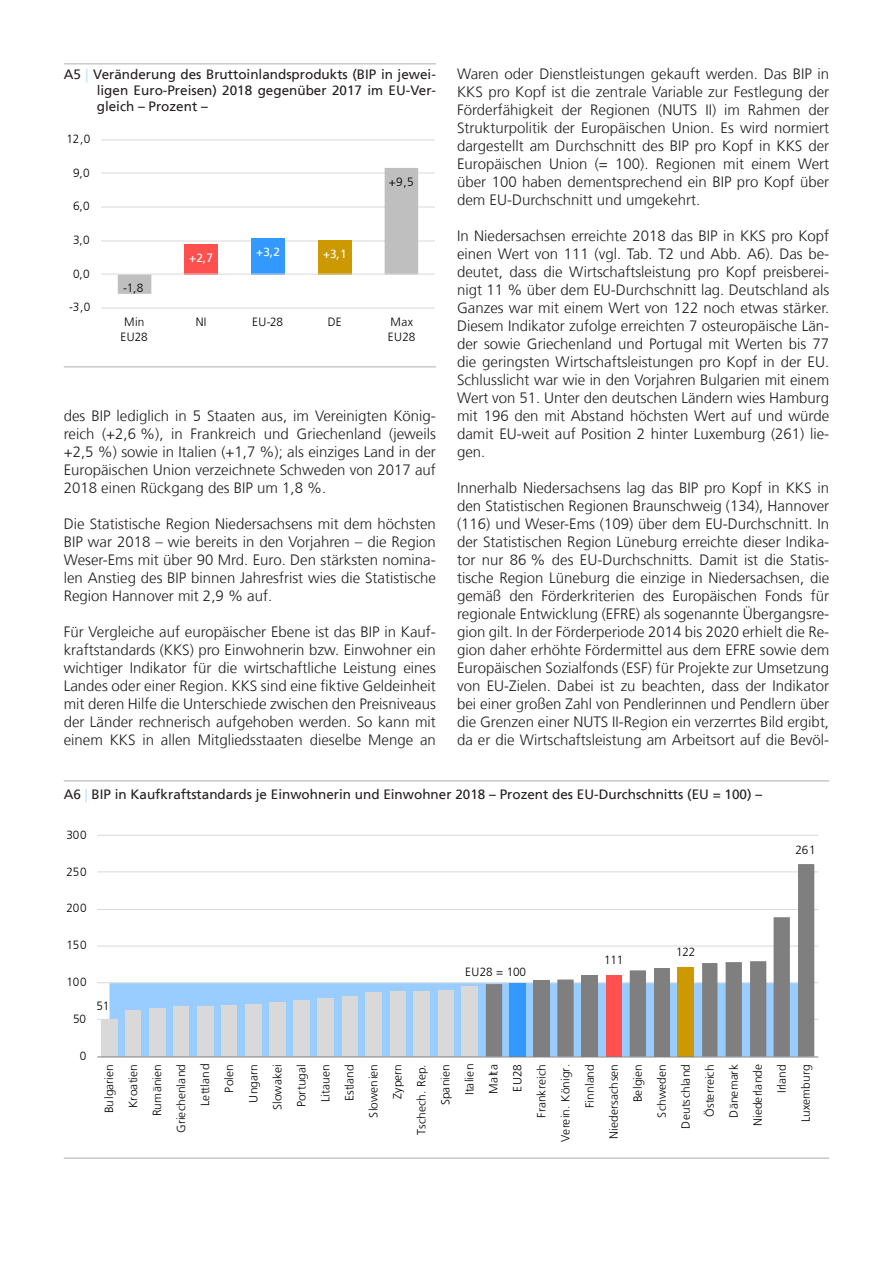
<style>
.page{position:relative;width:893px;height:1263px;background:#fff}
.page>*{position:absolute;margin:0;border:0;box-sizing:border-box;transform-origin:0 0}
.Grundtext_10{font:300 15px/18px "NDS Frutiger";color:#231f20;text-align:justify}
.t1{font:13.8px "NDS Frutiger";letter-spacing:-.01em;color:#000}
.Bildlegenden_9{font:13.5px/16.2px "NDS Frutiger";color:#231f20;text-align:justify}
.t2{font:300 12px/14.5px "NDS Frutiger";letter-spacing:.025em;color:#000;text-align:center}
.t3{font:12px "NDS Frutiger";color:#fff}
.t4{font:300 11.85px "NDS Frutiger";letter-spacing:-.02em;color:#000}
.t5{font:300 11.7px/24px "NDS Frutiger";letter-spacing:.01em;color:#000}
.t6{font:300 11.7px/24px "NDS Frutiger";letter-spacing:.035em;color:#000}
.s1{color:#bae2f9}
</style>
<div class="page">
<hr style="left:101px;top:308px;width:334px;height:1px;background:#d9d9d9">
<hr style="left:101px;top:241px;width:334px;height:1px;background:#d9d9d9">
<hr style="left:101px;top:207px;width:334px;height:1px;background:#d9d9d9">
<hr style="left:101px;top:173px;width:334px;height:1px;background:#d9d9d9">
<hr style="left:101px;top:139px;width:334px;height:1px;background:#d9d9d9">
<svg style="left:118px;top:168px;width:300px;height:126px"></svg>
<hr style="left:101px;top:274px;width:334px;height:1px;background:#d9d9d9">
<hr style="left:64px;top:63px;width:372px;height:2px;background:#cbc8c9">
<hr style="left:64px;top:366px;width:372px;height:2px;background:#cbc8c9">
<hr style="left:64px;top:780px;width:765px;height:2px;background:#cbc8c9">
<hr style="left:64px;top:1157px;width:765px;height:2px;background:#cbc8c9">
<hr style="left:97px;top:1019px;width:721px;height:1px;background:#d9d9d9">
<hr style="left:97px;top:982px;width:721px;height:1px;background:#d9d9d9">
<hr style="left:97px;top:946px;width:721px;height:1px;background:#d9d9d9">
<hr style="left:97px;top:909px;width:721px;height:1px;background:#d9d9d9">
<hr style="left:97px;top:871px;width:721px;height:1px;background:#d9d9d9">
<hr style="left:97px;top:835px;width:721px;height:1px;background:#d9d9d9">
<svg style="left:109px;top:983px;width:377px;height:73px;background:#9cccfd"></svg>
<div style="left:461px;top:986px;width:17px;height:70px;background:#d9d9d9"></div>
<div style="left:438px;top:989px;width:15px;height:67px;background:#d9d9d9"></div>
<div style="left:413px;top:990px;width:17px;height:66px;background:#d9d9d9"></div>
<div style="left:390px;top:990px;width:15px;height:66px;background:#d9d9d9"></div>
<div style="left:366px;top:992px;width:16px;height:64px;background:#d9d9d9"></div>
<div style="left:342px;top:996px;width:15px;height:60px;background:#d9d9d9"></div>
<div style="left:318px;top:998px;width:16px;height:58px;background:#d9d9d9"></div>
<div style="left:293px;top:1000px;width:16px;height:56px;background:#d9d9d9"></div>
<div style="left:270px;top:1002px;width:16px;height:54px;background:#d9d9d9"></div>
<div style="left:245px;top:1004px;width:16px;height:52px;background:#d9d9d9"></div>
<div style="left:222px;top:1005px;width:15px;height:51px;background:#d9d9d9"></div>
<div style="left:197px;top:1006px;width:17px;height:50px;background:#d9d9d9"></div>
<div style="left:174px;top:1006px;width:15px;height:50px;background:#d9d9d9"></div>
<div style="left:149px;top:1008px;width:17px;height:48px;background:#d9d9d9"></div>
<div style="left:126px;top:1010px;width:15px;height:46px;background:#d9d9d9"></div>
<div style="left:101px;top:1019px;width:17px;height:37px;background:#d9d9d9"></div>
<svg style="left:486px;top:864px;width:328px;height:192px"></svg>
<hr style="left:97px;top:1056px;width:721px;height:1px;background:#7f7f7f">
<h3 class="Bildlegenden_9" style="left:97px;top:66px;width:341px;text-indent:-33px">A5 <span class="s1">|</span> Veränderung des Bruttoinlandsprodukts (BIP in jewei&shy;ligen Euro-Preisen) 2018 gegenüber 2017 im EU-Ver&shy;gleich – Prozent –</h3>
<p class="t1" style="left:64px;top:78px;width:329px">A5 | Veränderung des Bruttoinlandsprodukts (BIP in</p>
<p class="t2" style="left:67px;top:132px;width:25px">12,0</p>
<p class="t2" style="left:73px;top:166px;width:18px">9,0</p>
<p class="t2" style="left:73px;top:199px;width:18px">6,0</p>
<p class="t2" style="left:73px;top:233px;width:18px">3,0</p>
<p class="t2" style="left:73px;top:266px;width:18px">0,0</p>
<p class="t2" style="left:69px;top:300px;width:23px">-3,0</p>
<p class="t2" style="left:123px;top:281px;width:22px">-1,8</p>
<p class="t3" style="left:189px;top:251px;width:25px">+2,7</p>
<p class="t3" style="left:256px;top:245px;width:25px">+3,2</p>
<p class="t3" style="left:323px;top:247px;width:25px">+3,1</p>
<p class="t2" style="left:389px;top:174px;width:26px">+9,5</p>
<p class="t2" style="left:120px;top:315px;width:29px">Min<br>EU28</p>
<p class="t2" style="left:196px;top:315px;width:12px">NI</p>
<p class="t2" style="left:252px;top:315px;width:33px">EU-28</p>
<p class="t2" style="left:328px;top:315px;width:16px">DE</p>
<p class="t2" style="left:388px;top:315px;width:29px;text-align:left">Max<br>EU28</p>
<p class="Grundtext_10" style="left:64px;top:407px;width:374px">des BIP lediglich in 5 Staaten aus, im Vereinigten König&shy;reich (+2,6 %), in Frankreich und Griechenland (jeweils +2,5 %) sowie in Italien (+1,7 %); als einziges Land in der Europäischen Union verzeichnete Schweden von 2017 auf 2018 einen Rückgang des BIP um 1,8 %.</p>
<p class="Grundtext_10" style="left:64px;top:515px;width:374px">Die Statistische Region Niedersachsens mit dem höchsten BIP war 2018 – wie bereits in den Vorjahren – die Region Weser-Ems mit über 90 Mrd. Euro. Den stärksten nomina&shy;len Anstieg des BIP binnen Jahresfrist wies die Statistische Region Hannover mit 2,9 % auf.</p>
<p class="Grundtext_10" style="left:64px;top:623px;width:374px">Für Vergleiche auf europäischer Ebene ist das BIP in Kauf&shy;kraftstandards (KKS) pro Einwohnerin bzw. Einwohner ein wichtiger Indikator für die wirtschaftliche Leistung eines Landes oder einer Region. KKS sind eine fiktive Geldeinheit mit deren Hilfe die Unterschiede zwischen den Preisniveaus der Länder rechnerisch aufgehoben werden. So kann mit einem KKS in allen Mitgliedsstaaten dieselbe Menge an</p>
<p class="Grundtext_10" style="left:457px;top:65px;width:374px">Waren oder Dienstleistungen gekauft werden. Das BIP in KKS pro Kopf ist die zentrale Variable zur Festlegung der Förderfähigkeit der Regionen (NUTS II) im Rahmen der Strukturpolitik der Europäischen Union. Es wird normiert dargestellt am Durchschnitt des BIP pro Kopf in KKS der Europäischen Union (= 100). Regionen mit einem Wert über 100 haben dementsprechend ein BIP pro Kopf über dem EU-Durchschnitt und umgekehrt.</p>
<p class="Grundtext_10" style="left:457px;top:227px;width:374px">In Niedersachsen erreichte 2018 das BIP in KKS pro Kopf einen Wert von 111 (vgl. Tab. T2 und Abb. A6). Das be&shy;deutet, dass die Wirtschaftsleistung pro Kopf preisberei&shy;nigt 11 % über dem EU-Durchschnitt lag. Deutschland als Ganzes war mit einem Wert von 122 noch etwas stärker.<br>Diesem Indikator zufolge erreichten 7 osteuropäische Län&shy;der sowie Griechenland und Portugal mit Werten bis 77 die geringsten Wirtschaftsleistungen pro Kopf in der EU.<br>Schlusslicht war wie in den Vorjahren Bulgarien mit einem Wert von 51. Unter den deutschen Ländern wies Hamburg mit 196 den mit Abstand höchsten Wert auf und würde damit EU-weit auf Position 2 hinter Luxemburg (261) lie&shy;gen.</p>
<p class="Grundtext_10" style="left:457px;top:479px;width:374px">Innerhalb Niedersachsens lag das BIP pro Kopf in KKS in den Statistischen Regionen Braunschweig (134), Hannover (116) und Weser-Ems (109) über dem EU-Durchschnitt. In der Statistischen Region Lüneburg erreichte dieser Indika&shy;tor nur 86 % des EU-Durchschnitts. Damit ist die Statis&shy;tische Region Lüneburg die einzige in Niedersachsen, die gemäß den Förderkriterien des Europäischen Fonds für regionale Entwicklung (EFRE) als sogenannte Übergangsre&shy;gion gilt. In der Förderperiode 2014 bis 2020 erhielt die Re&shy;gion daher erhöhte Fördermittel aus dem EFRE sowie dem Europäischen Sozialfonds (ESF) für Projekte zur Umsetzung von EU-Zielen. Dabei ist zu beachten, dass der Indikator bei einer großen Zahl von Pendlerinnen und Pendlern über die Grenzen einer NUTS II-Region ein verzerrtes Bild ergibt, da er die Wirtschaftsleistung am Arbeitsort auf die Bevöl-</p>
<h3 class="Bildlegenden_9" style="left:64px;top:786px;width:700px">A6 <span class="s1">|</span> BIP in Kaufkraftstandards je Einwohnerin und Einwohner 2018 – Prozent des EU-Durchschnitts (EU = 100) –</h3>
<p class="t1" style="left:64px;top:786px;width:703px">A6 | BIP in Kaufkraftstandards je Einwohnerin und Einwohner 2018 – Prozent des EU-Durchschnitts (EU = 100) –</p>
<p class="t4" style="left:67px;top:828px;width:22px">300</p>
<p class="t4" style="left:67px;top:865px;width:22px">250</p>
<p class="t4" style="left:67px;top:902px;width:22px">200</p>
<p class="t4" style="left:67px;top:938px;width:22px">150</p>
<p class="t4" style="left:67px;top:975px;width:22px">100</p>
<p class="t4" style="left:73px;top:1012px;width:14px">50</p>
<p class="t4" style="left:80px;top:1049px;width:8px">0</p>
<p class="t4" style="left:96px;top:999px;width:14px">51</p>
<p class="t5" style="left:97px;top:1113px;width:50px;rotate:-90deg">Bulgarien</p>
<p class="t5" style="left:121px;top:1108px;width:46px;rotate:-90deg">Kroatien</p>
<p class="t5" style="left:145px;top:1116px;width:54px;rotate:-90deg">Rumänien</p>
<p class="t5" style="left:169px;top:1133px;width:70px;rotate:-90deg">Griechenland</p>
<p class="t5" style="left:193px;top:1106px;width:44px;rotate:-90deg">Lettland</p>
<p class="t5" style="left:217px;top:1092px;width:30px;rotate:-90deg">Polen</p>
<p class="t5" style="left:241px;top:1103px;width:40px;rotate:-90deg">Ungarn</p>
<p class="t5" style="left:265px;top:1110px;width:47px;rotate:-90deg">Slowakei<br>Portugal</p>
<p class="t5" style="left:314px;top:1102px;width:39px;rotate:-90deg">Litauen<br>Estland</p>
<p class="t5" style="left:362px;top:1118px;width:55px;rotate:-90deg">Slowenien</p>
<p class="t4" style="left:795px;top:843px;width:22px">261</p>
<p class="t4" style="left:465px;top:965px;width:62px">EU28 = 100</p>
<p class="t4" style="left:604px;top:953px;width:21px">111</p>
<p class="t4" style="left:676px;top:945px;width:21px">122</p>
<p class="t5" style="left:386px;top:1099px;width:37px;rotate:-90deg">Zypern</p>
<p class="t5" style="left:410px;top:1135px;width:73px;rotate:-90deg">Tschech. Rep.</p>
<p class="t5" style="left:434px;top:1105px;width:43px;rotate:-90deg">Spanien</p>
<p class="t5" style="left:458px;top:1095px;width:33px;rotate:-90deg">Italien</p>
<p class="t6" style="left:482px;top:1094px;width:31px;rotate:-90deg">Malta<br>EU28</p>
<p class="t5" style="left:530px;top:1117px;width:55px;rotate:-90deg">Frankreich</p>
<p class="t5" style="left:554px;top:1142px;width:80px;rotate:-90deg">Verein. Königr.</p>
<p class="t5" style="left:578px;top:1108px;width:46px;rotate:-90deg">Finnland</p>
<p class="t5" style="left:602px;top:1139px;width:76px;rotate:-90deg">Niedersachsen</p>
<p class="t5" style="left:626px;top:1102px;width:39px;rotate:-90deg">Belgien</p>
<p class="t5" style="left:650px;top:1118px;width:55px;rotate:-90deg">Schweden</p>
<p class="t5" style="left:674px;top:1128px;width:66px;rotate:-90deg">Deutschland</p>
<p class="t5" style="left:698px;top:1118px;width:55px;rotate:-90deg">Österreich<br>Dänemark</p>
<p class="t5" style="left:746px;top:1126px;width:64px;rotate:-90deg">Niederlande</p>
<p class="t5" style="left:770px;top:1093px;width:30px;rotate:-90deg">Irland</p>
<p class="t5" style="left:794px;top:1122px;width:59px;rotate:-90deg">Luxemburg</p>
</div>
